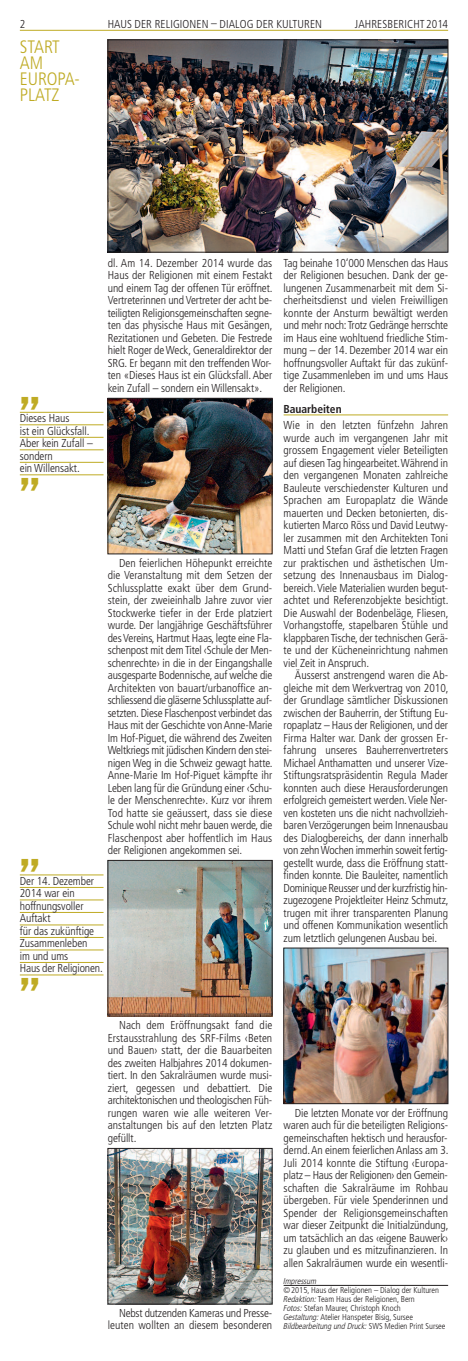
<style>
.page{position:relative;width:468px;height:1361px;background:#fff}
.page>*{position:absolute;margin:0;border:0;box-sizing:border-box;transform-origin:0 0}
.t1{font:condensed 38px "Franklin Gothic";color:#bfab24}
.t2{font:300 condensed 18px/16px "Frutiger";letter-spacing:-.005em;color:#bfab24}
.t3{font:300 condensed 11.5px/12.5px "Frutiger";letter-spacing:-.005em;color:#231f20;text-align:justify}
.t4{font:700 condensed 11.5px "Frutiger";letter-spacing:-.005em;color:#231f20}
.t5{font:300 condensed 8.5px/9px "Frutiger";letter-spacing:-.005em;color:#231f20}
.t6{font:italic 300 condensed 8.5px "Frutiger";letter-spacing:-.005em;color:#231f20}
.s1{font-style:italic}
</style>
<div class="page">
<hr style="left:20px;top:412px;width:83px;height:1px;background:#bfab24">
<hr style="left:20px;top:424px;width:83px;height:1px;background:#bfab24">
<hr style="left:20px;top:437px;width:83px;height:1px;background:#bfab24">
<hr style="left:20px;top:449px;width:83px;height:1px;background:#bfab24">
<hr style="left:20px;top:462px;width:83px;height:1px;background:#bfab24">
<hr style="left:20px;top:474px;width:83px;height:1px;background:#bfab24">
<hr style="left:20px;top:874px;width:83px;height:1px;background:#bfab24">
<hr style="left:20px;top:887px;width:83px;height:1px;background:#bfab24">
<hr style="left:20px;top:899px;width:83px;height:1px;background:#bfab24">
<hr style="left:20px;top:912px;width:83px;height:1px;background:#bfab24">
<hr style="left:20px;top:924px;width:83px;height:1px;background:#bfab24">
<hr style="left:20px;top:937px;width:83px;height:1px;background:#bfab24">
<hr style="left:20px;top:949px;width:83px;height:1px;background:#bfab24">
<hr style="left:20px;top:962px;width:83px;height:1px;background:#bfab24">
<hr style="left:20px;top:974px;width:83px;height:1px;background:#bfab24">
<hr style="left:283px;top:415px;width:165px;height:1px;background:#bfab24">
<hr style="left:283px;top:1285px;width:165px;height:1px;background:#231f20">
<hr style="left:20px;top:30px;width:428px;height:1px;background:#bfab24">
<img style="left:110px;top:42px;width:336px;height:208px">
<div style="left:108px;top:40px;width:340px;height:212px;border:1px solid #231f20"></div>
<img style="left:110px;top:862px;width:160px;height:152px">
<div style="left:108px;top:860px;width:164px;height:156px;border:1px solid #231f20"></div>
<img style="left:285px;top:950px;width:161px;height:152px">
<div style="left:283px;top:948px;width:165px;height:156px;border:1px solid #231f20"></div>
<img style="left:110px;top:1150px;width:160px;height:152px">
<div style="left:108px;top:1148px;width:164px;height:156px;border:1px solid #231f20"></div>
<img style="left:110px;top:400px;width:160px;height:152px">
<div style="left:108px;top:398px;width:164px;height:156px;border:1px solid #231f20"></div>
<p class="t3" style="left:20px;top:19px;width:7px">2</p>
<p class="t3" style="left:108px;top:19px;width:216px">HAUS DER RELIGIONEN – DIALOG DER KULTUREN</p>
<p class="t3" style="left:355px;top:19px;width:95px">JAHRESBERICHT 2014</p>
<h2 class="t2" style="left:20px;top:40px;width:62px">START<br>AM<br>EUROPA-<br>PLATZ</h2>
<h1 class="t1" style="left:20px;top:396px;width:22px">’’</h1>
<p class="t3" style="left:20px;top:413px;width:74px;text-align:left">Dieses Haus<br>ist ein Glücksfall.<br>Aber kein Zufall – sondern<br>ein Willensakt.</p>
<h1 class="t1" style="left:20px;top:478px;width:22px">’’</h1>
<p class="t3" style="left:108px;top:257px;width:166px">dl. Am 14. Dezember 2014 wurde das Haus der Religionen mit einem Festakt und einem Tag der offenen Tür eröffnet.<br>Vertreterinnen und Vertreter der acht be&shy;teiligten Religionsgemeinschaften segne&shy;ten das physische Haus mit Gesängen, Rezitationen und Gebeten. Die Festrede hielt Roger deWeck, Generaldirektor der SRG. Er begann mit den treffenden Wor&shy;ten «Dieses Haus ist ein Glücksfall.Aber kein Zufall – sondern ein Willensakt».</p>
<p class="t3" style="left:108px;top:557px;width:166px;text-indent:11px">Den feierlichen Höhepunkt erreichte die Veranstaltung mit dem Setzen der Schlussplatte exakt über dem Grund&shy;stein, der zweieinhalb Jahre zuvor vier Stockwerke tiefer in der Erde platziert wurde. Der langjährige Geschäftsführer des Vereins, Hartmut Haas, legte eine Fla&shy;schenpost mit demTitel ‹Schule der Men&shy;schenrechte› in die in der Eingangshalle ausgesparte Bodennische, auf welche die Architekten von bauart/urbanoffice an&shy;schliessend die gläserne Schlussplatte auf - setzten. Diese Flaschenpost verbindet das Haus mit der Geschichte vonAnne-Marie Im Hof-Piguet, die während des Zweiten Weltkriegs mit jüdischen Kindern den stei&shy;nigen Weg in die Schweiz gewagt hatte.<br>Anne-Marie Im Hof-Piguet kämpfte ihr Leben lang für die Gründung einer ‹Schu&shy;le der Menschenrechte›. Kurz vor ihrem Tod hatte sie geäussert, dass sie diese Schule wohl nicht mehr bauen werde, die Flaschenpost aber hoffentlich im Haus der Religionen angekommen sei.</p>
<h1 class="t1" style="left:20px;top:859px;width:22px">’’</h1>
<p class="t3" style="left:20px;top:875px;width:84px;text-align:left">Der 14. Dezember<br>2014 war ein hoffnungsvoller<br>Auftakt<br>für das zukünftige<br>Zusammenleben<br>im und ums<br>Haus der Religionen.</p>
<h1 class="t1" style="left:20px;top:978px;width:22px">’’</h1>
<p class="t3" style="left:283px;top:257px;width:166px">Tag beinahe 10‘000 Menschen das Haus der Religionen besuchen. Dank der ge&shy;lungenen Zusammenarbeit mit dem Si&shy;cherheitsdienst und vielen Freiwilligen konnte der Ansturm bewältigt werden und mehr noch:Trotz Gedränge herrschte im Haus eine wohltuend friedliche Stim&shy;mung – der 14. Dezember 2014 war ein hoffnungsvoller Auftakt für das zukünf&shy;tige Zusammenleben im und ums Haus der Religionen.</p>
<p class="t4" style="left:283px;top:404px;width:59px">Bauarbeiten</p>
<p class="t3" style="left:283px;top:420px;width:166px">Wie in den letzten fünfzehn Jahren wurde auch im vergangenen Jahr mit grossem Engagement vieler Beteiligten auf diesen Tag hingearbeitet.Während in den vergangenen Monaten zahlreiche Bauleute verschiedenster Kulturen und Sprachen am Europaplatz die Wände mauerten und Decken betonierten, dis&shy;kutierten Marco Röss und David Leutwy&shy;ler zusammen mit den Architekten Toni Matti und Stefan Graf die letzten Fragen zur praktischen und ästhetischen Um&shy;setzung des Innenausbaus im Dialog&shy;bereich.Viele Materialien wurden begut&shy;achtet und Referenzobjekte besichtigt.<br>Die Auswahl der Bodenbeläge, Fliesen, Vorhangstoffe, stapelbaren Stühle und klappbaren Tische, der technischen Gerä&shy;te und der Kücheneinrichtung nahmen viel Zeit in Anspruch.</p>
<p class="t3" style="left:283px;top:670px;width:166px;text-indent:11px">Äusserst anstrengend waren die Ab&shy;gleiche mit dem Werkvertrag von 2010, der Grundlage sämtlicher Diskussionen zwischen der Bauherrin, der Stiftung Eu&shy;ropaplatz – Haus der Religionen, und der Firma Halter war. Dank der grossen Er&shy;fahrung unseres Bauherrenvertreters Michael Anthamatten und unserer Vize-Stiftungsratspräsidentin Regula Mader konnten auch diese Herausforderungen erfolgreich gemeistert werden.Viele Ner&shy;ven kosteten uns die nicht nachvollzieh&shy;baren Verzögerungen beim Innenausbau des Dialogbereichs, der dann innerhalb von zehnWochen immerhin soweit fertig - gestellt wurde, dass die Eröffnung statt&shy;finden konnte. Die Bauleiter, namentlich Dominique Reusser und der kurzfristig hin - zugezogene Projektleiter Heinz Schmutz, trugen mit ihrer transparenten Planung und offenen Kommunikation wesentlich zum letztlich gelungenen Ausbau bei.</p>
<p class="t3" style="left:108px;top:1020px;width:166px;text-indent:11px">Nach dem Eröffnungsakt fand die Erstausstrahlung des SRF-Films ‹Beten und Bauen› statt, der die Bauarbeiten des zweiten Halbjahres 2014 dokumen&shy;tiert. In den Sakralräumen wurde musi&shy;ziert, gegessen und debattiert. Die architektonischen und theologischen Füh - rungen waren wie alle weiteren Ver&shy;anstaltungen bis auf den letzten Platz gefüllt.</p>
<p class="t3" style="left:108px;top:1307px;width:166px;text-align:right">Nebst dutzenden Kameras und Presse&shy;leuten wollten an diesem besonderen</p>
<p class="t3" style="left:283px;top:1107px;width:166px;text-indent:11px">Die letzten Monate vor der Eröffnung waren auch für die beteiligten Religions&shy;gemeinschaften hektisch und herausfor&shy;dernd.An einem feierlichenAnlass am 3.<br>Juli 2014 konnte die Stiftung ‹Europa&shy;platz – Haus der Religionen› den Gemein - schaften die Sakralräume im Rohbau übergeben. Für viele Spenderinnen und Spender der Religionsgemeinschaften war dieser Zeitpunkt die Initialzündung, um tatsächlich an das ‹eigene Bauwerk› zu glauben und es mitzufinanzieren. In allen Sakralräumen wurde ein wesentli-</p>
<p class="t6" style="left:283px;top:1278px;width:35px">Impressum</p>
<p class="t5" style="left:283px;top:1286px;width:163px">©2015, Haus der Religionen – Dialog der Kulturen <span class="s1">Redaktion:</span> Team Haus der Religionen, Bern<br><span class="s1">Fotos:</span> Stefan Maurer, Christoph Knoch<br><span class="s1">Gestaltung:</span> Atelier Hanspeter Bisig, Sursee <span class="s1">Bildbearbeitung und Druck:</span> SWS Medien Print Sursee</p>
</div>
